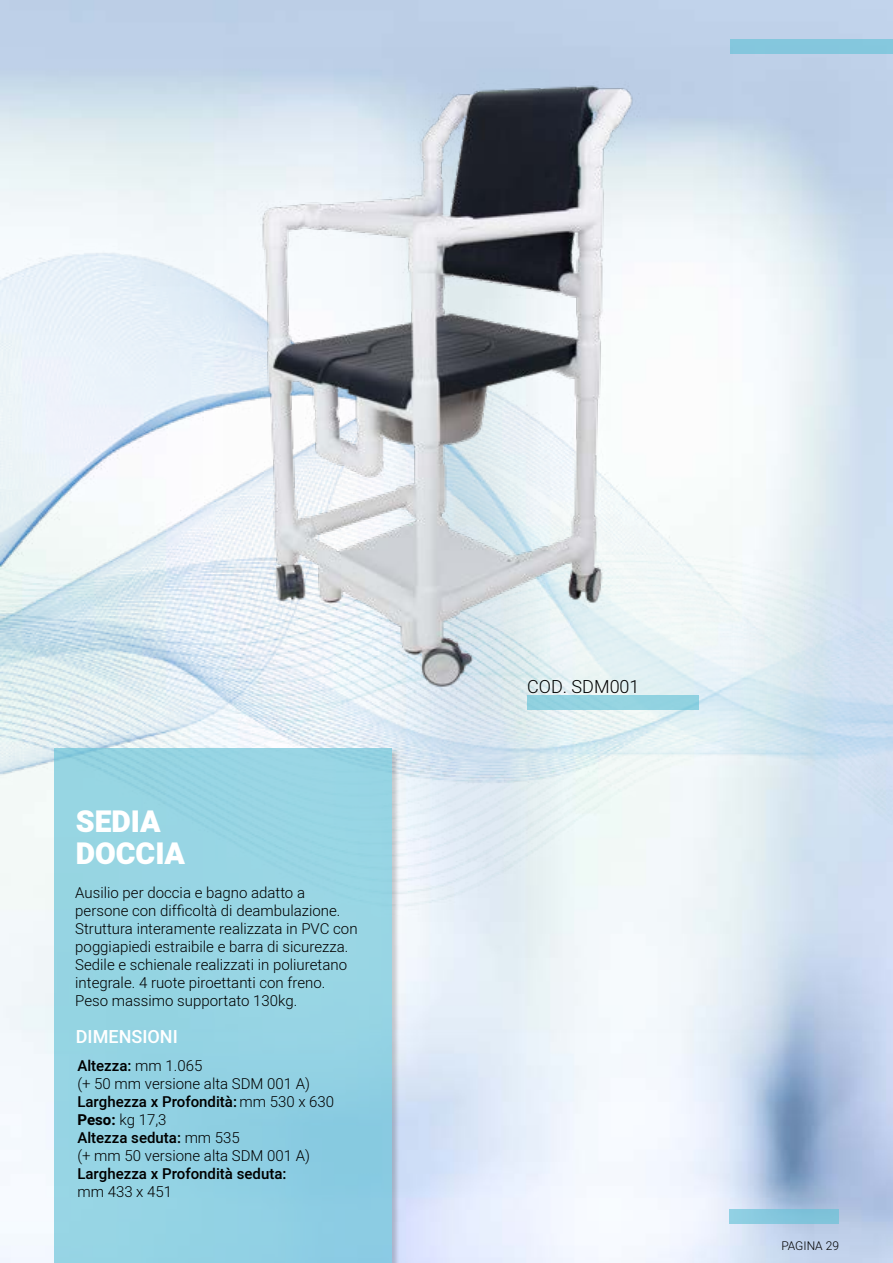
<style>
.page{position:relative;width:893px;height:1263px;background:#fff}
.page>*{position:absolute;margin:0;border:0;box-sizing:border-box;transform-origin:0 0}
.t1{font:900 30px/31.5px "Heebo";color:#fff}
.t2{font:500 18px "Heebo";color:#fff}
.t3{font:300 18px "Heebo";color:#000101}
.t4{font:300 15px/18px "Heebo";color:#000}
.t5{font:500 15px "Heebo";color:#000}
.t6{font:300 12px "Heebo";color:#000}
.s1{font-weight:500}
.s2{font-weight:700}
</style>
<div class="page">
<img style="left:0;top:0;width:893px;height:1263px">
<img style="left:0;top:174px;width:893px;height:859px">
<svg style="left:730px;top:1209px;width:109px;height:14px;background:#84c6dc"></svg>
<div style="left:730px;top:40px;width:163px;height:14px;background:#84c7dd"></div>
<div style="left:54px;top:748px;width:345px;height:515px;background:#000;opacity:.3"></div>
<div style="left:54px;top:748px;width:337px;height:515px;background:#96d4e3"></div>
<img style="left:223px;top:47px;width:509px;height:663px">
<div style="left:527px;top:696px;width:172px;height:14px;background:#92d2e0"></div>
<h1 class="t1" style="left:76px;top:807px;width:111px">SEDIA<br>DOCCIA</h1>
<p class="t4" style="left:75px;top:884px;width:284px">Ausilio per doccia e bagno adatto a persone con difficoltà di deambulazione.<br>Struttura interamente realizzata in PVC con poggiapiedi estraibile e barra di sicurezza.<br>Sedile e schienale realizzati in poliuretano integrale. 4 ruote piroettanti con freno.<br>Peso massimo supportato 130kg.</p>
<p class="t2" style="left:76px;top:1024px;width:103px">DIMENSIONI</p>
<p class="t4" style="left:77px;top:1056px;width:258px"><span class="s1">Altezza:</span> mm 1.065<br>(+ 50 mm versione alta SDM 001 A)<br><span class="s1">Larghezza x Profondità:</span> mm 530 x 630<br><span class="s2">Peso:</span> kg 17,3<br><span class="s1">Altezza seduta:</span> mm 535<br>(+ mm 50 versione alta SDM 001 A)</p>
<p class="t5" style="left:77px;top:1163px;width:211px">Larghezza x Profondità seduta:</p>
<p class="t4" style="left:77px;top:1182px;width:96px">mm 433 x 451</p>
<p class="t3" style="left:527px;top:674px;width:114px">COD. SDM001</p>
<p class="t6" style="left:781px;top:1238px;width:59px">PAGINA 29</p>
</div>
